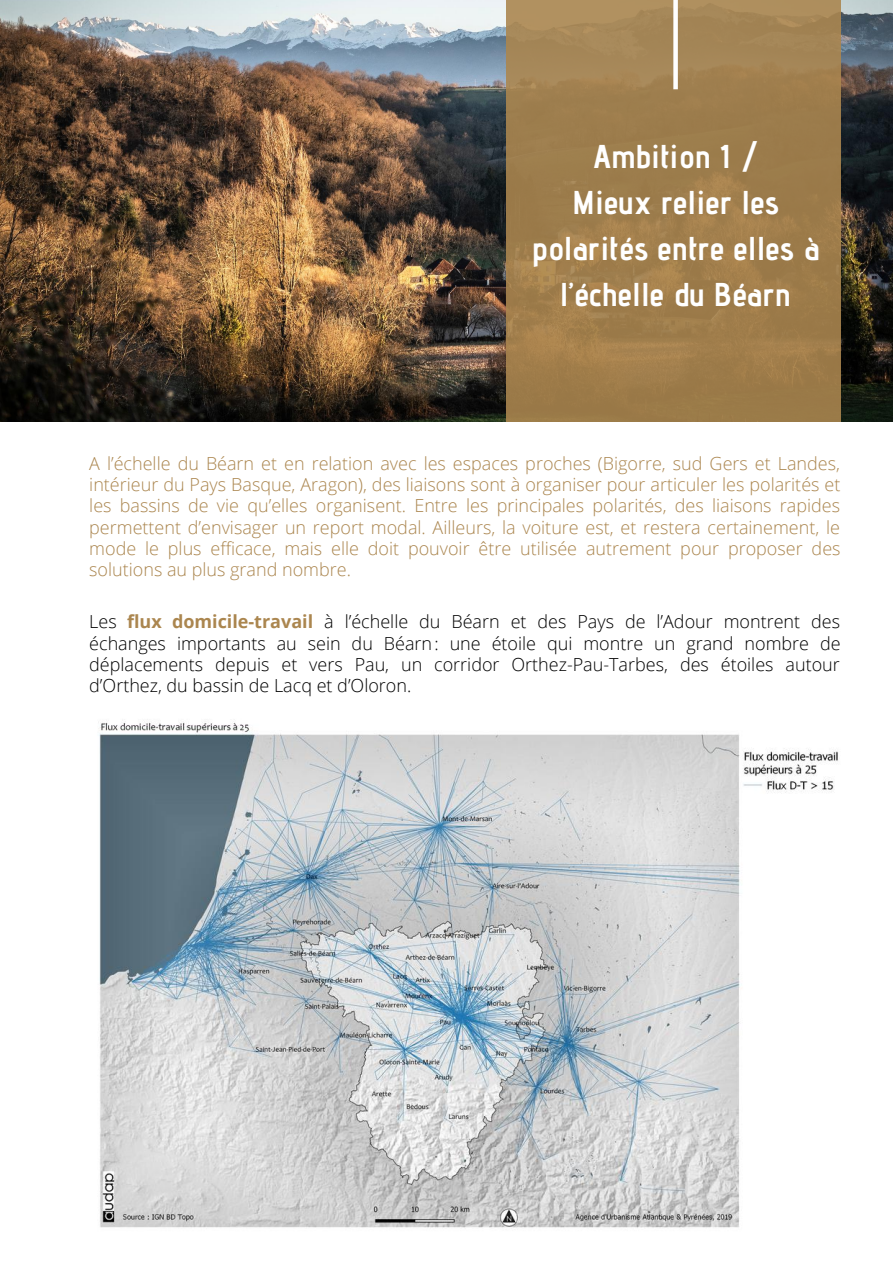
<style>
.page{position:relative;width:893px;height:1264px;background:#fff}
.page>*{position:absolute;margin:0;border:0;box-sizing:border-box;transform-origin:0 0}
.t1{font:700 33px/46px "Advent Pro";color:#fff;text-align:center}
.t2{font:300 18px/21.3px "Open Sans";color:#ab864f;text-align:justify}
.t3{font:300 18px/21.3px "Open Sans";color:#000;text-align:justify}
.s1{font-weight:700;color:#ab864f}
</style>
<div class="page">
<img style="left:0;top:0;width:892px;height:422px">
<div style="left:505px;top:0;width:335px;height:422px;background:linear-gradient(to bottom,#a48556,#9d7a47)"></div>
<svg style="left:673px;top:0;width:4px;height:89px"></svg>
<img style="left:98px;top:722px;width:740px;height:506px">
<h1 class="t1" style="left:531px;top:133px;width:290px">Ambition 1 /<br>Mieux relier les polarités entre elles à l’échelle du Béarn</h1>
<p class="t2" style="left:89px;top:452px;width:752px">A l’échelle du Béarn et en relation avec les espaces proches (Bigorre, sud Gers et Landes, intérieur du Pays Basque, Aragon), des liaisons sont à organiser pour articuler les polarités et les bassins de vie qu’elles organisent. Entre les principales polarités, des liaisons rapides permettent d’envisager un report modal. Ailleurs, la voiture est, et restera certainement, le mode le plus efficace, mais elle doit pouvoir être utilisée autrement pour proposer des solutions au plus grand nombre.</p>
<p class="t3" style="left:89px;top:610px;width:752px">Les <span class="s1">flux domicile-travail</span> à l’échelle du Béarn et des Pays de l’Adour montrent des échanges importants au sein du Béarn: une étoile qui montre un grand nombre de déplacements depuis et vers Pau, un corridor Orthez-Pau-Tarbes, des étoiles autour d’Orthez, du bassin de Lacq et d’Oloron.</p>
</div>
